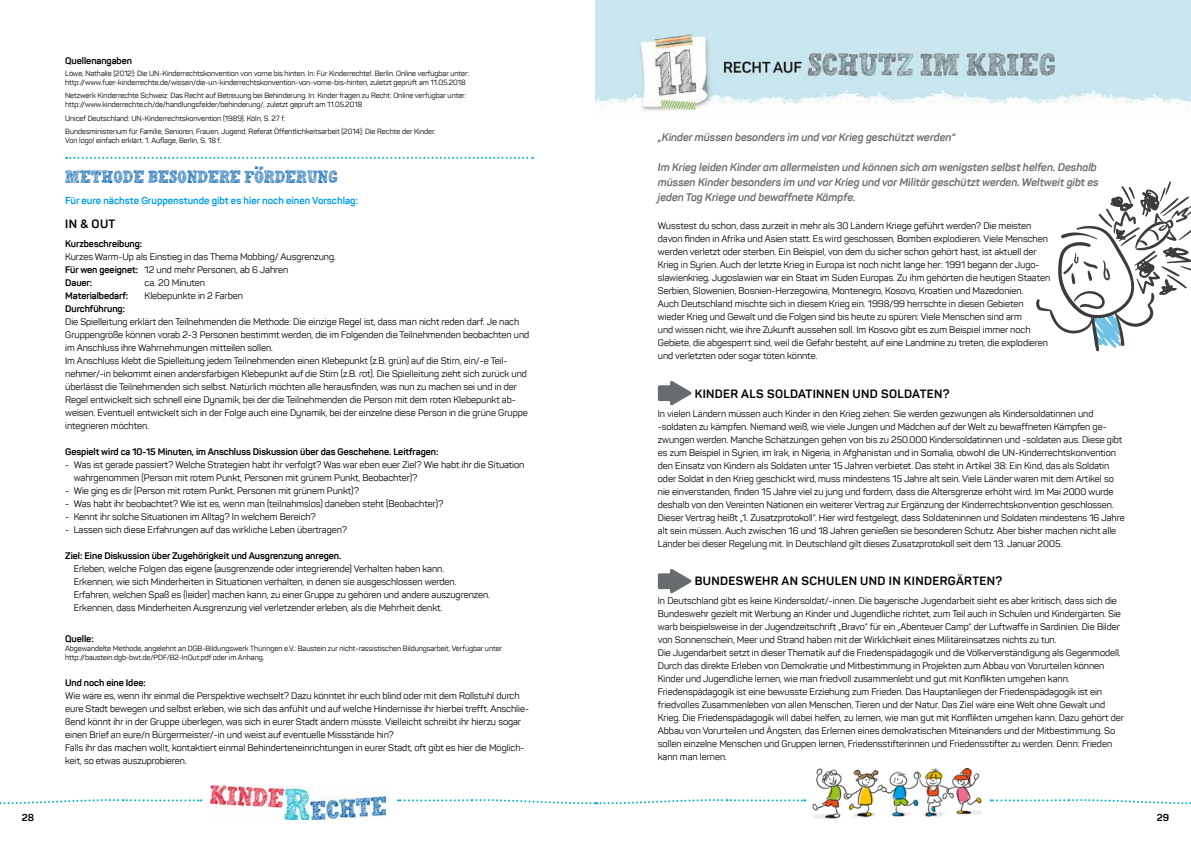
<style>
.page{position:relative;width:1191px;height:842px;background:#fff}
.page>*{position:absolute;margin:0;border:0;box-sizing:border-box;transform-origin:0 0}
.t1{font:18px "Hand Scribble Sketch Rock";color:#005daa}
.t2{font:700 12px "Panton";letter-spacing:.03em;color:#000}
.t3{font:italic 700 11px/15px "Panton";letter-spacing:-.005em;color:#706f6f}
.t4{font:700 10px "Panton";color:#009fe3}
.t5{font:700 10px "Panton";color:#000}
.t6{font:9.5px/13px "Panton";letter-spacing:-.005em;color:#000}
.t7{font:700 9.5px "Panton";letter-spacing:-.005em;color:#000}
.t8{font:7.5px/9px "Panton";letter-spacing:-.005em;color:#000}
.s1{font-weight:700}
</style>
<div class="page">
<svg style="left:0;top:799px;width:201px;height:6px"></svg>
<svg style="left:398px;top:799px;width:407px;height:6px"></svg>
<svg style="left:990px;top:799px;width:201px;height:6px"></svg>
<img style="left:210px;top:785px;width:175px;height:34px">
<img style="left:813px;top:769px;width:169px;height:50px">
<svg style="left:657px;top:381px;width:35px;height:25px"></svg>
<svg style="left:657px;top:569px;width:35px;height:25px"></svg>
<svg style="left:1036px;top:181px;width:155px;height:171px"></svg>
<svg style="left:66px;top:157px;width:467px;height:2px"></svg>
<img style="left:595px;top:0;width:595px;height:111px">
<p class="t7" style="left:65px;top:54px;width:68px">Quellenangaben</p>
<p class="t8" style="left:65px;top:69px;width:405px">Löwe, Nathalie (2012): Die UN-Kinderrechtskonvention von vorne bis hinten. In: Für Kinderrechte!. Berlin. Online verfügbar unter: http://www.fuer-kinderrechte.de/wissen/die-un-kinderrechtskonvention-von-vorne-bis-hinten, zuletzt geprüft am 11.05.2018</p>
<p class="t8" style="left:65px;top:91px;width:403px">Netzwerk Kinderrechte Schweiz: Das Recht auf Betreuung bei Behinderung. In: Kinder fragen zu Recht. Online verfügbar unter: http://www.kinderrechte.ch/de/handlungsfelder/behinderung/, zuletzt geprüft am 11.05.2018</p>
<p class="t8" style="left:65px;top:111px;width:372px;line-height:13.5px">Unicef Deutschland: UN-Kinderrechtskonvention (1989). Köln, S. 27 f.<br>Bundesministerium für Familie, Senioren, Frauen, Jugend. Referat Öffentlichkeitsarbeit (2014): Die Rechte der Kinder.</p>
<p class="t8" style="left:65px;top:136px;width:158px">Von logo! einfach erklärt. 1. Auflage, Berlin, S. 18 f.</p>
<h1 class="t1" style="left:65px;top:162px;width:274px">METHODE BESONDERE FÖRDERUNG</h1>
<p class="t4" style="left:65px;top:194px;width:294px">Für eure nächste Gruppenstunde gibt es hier noch einen Vorschlag:</p>
<p class="t2" style="left:65px;top:217px;width:52px">IN &amp; OUT</p>
<p class="t7" style="left:65px;top:238px;width:78px">Kurzbeschreibung:</p>
<p class="t6" style="left:65px;top:250px;width:272px">Kurzes Warm-Up als Einstieg in das Thema Mobbing/ Ausgrenzung.<br><span class="s1">Für wen geeignet:</span> 12 und mehr Personen, ab 6 Jahren<br><span class="s1">Dauer:</span></p>
<p class="t6" style="left:145px;top:276px;width:62px">ca. 20 Minuten</p>
<p class="t7" style="left:65px;top:290px;width:65px">Materialbedarf:</p>
<p class="t6" style="left:145px;top:289px;width:100px">Klebepunkte in 2 Farben</p>
<p class="t7" style="left:65px;top:303px;width:61px">Durchführung:</p>
<p class="t6" style="left:65px;top:315px;width:465px">Die Spielleitung erklärt den Teilnehmenden die Methode: Die einzige Regel ist, dass man nicht reden darf. Je nach Gruppengröße können vorab 2-3 Personen bestimmt werden, die im Folgenden die Teilnehmenden beobachten und im Anschluss ihre Wahrnehmungen mitteilen sollen.<br>Im Anschluss klebt die Spielleitung jedem Teilnehmenden einen Klebepunkt (z.B. grün) auf die Stirn, ein/-e Teil&shy;nehmer/-in bekommt einen andersfarbigen Klebepunkt auf die Stirn (z.B. rot). Die Spielleitung zieht sich zurück und überlässt die Teilnehmenden sich selbst. Natürlich möchten alle herausfinden, was nun zu machen sei und in der Regel entwickelt sich schnell eine Dynamik, bei der die Teilnehmenden die Person mit dem roten Klebepunkt ab&shy;weisen. Eventuell entwickelt sich in der Folge auch eine Dynamik, bei der einzelne diese Person in die grüne Gruppe integrieren möchten.</p>
<p class="t7" style="left:65px;top:446px;width:375px">Gespielt wird ca 10-15 Minuten, im Anschluss Diskussion über das Geschehene. Leitfragen:</p>
<p class="t6" style="left:74px;top:458px;width:452px;text-indent:-9px">- Was ist gerade passiert? Welche Strategien habt ihr verfolgt? Was war eben euer Ziel? Wie habt ihr die Situation wahrgenommen (Person mit rotem Punkt, Personen mit grünem Punkt, Beobachter)?</p>
<p class="t6" style="left:65px;top:484px;width:295px">- Wie ging es dir (Person mit rotem Punkt, Personen mit grünem Punkt)?</p>
<p class="t6" style="left:65px;top:497px;width:380px">- Was habt ihr beobachtet? Wie ist es, wenn man (teilnahmslos) daneben steht (Beobachter)?</p>
<p class="t6" style="left:65px;top:510px;width:252px">- Kennt ihr solche Situationen im Alltag? In welchem Bereich?</p>
<p class="t6" style="left:65px;top:523px;width:283px">- Lassen sich diese Erfahrungen auf das wirkliche Leben übertragen?</p>
<p class="t7" style="left:65px;top:550px;width:277px">Ziel: Eine Diskussion über Zugehörigkeit und Ausgrenzung anregen.</p>
<p class="t6" style="left:74px;top:562px;width:418px">Erleben, welche Folgen das eigene (ausgrenzende oder integrierende) Verhalten haben kann.<br>Erkennen, wie sich Minderheiten in Situationen verhalten, in denen sie ausgeschlossen werden.<br>Erfahren, welchen Spaß es (leider) machen kann, zu einer Gruppe zu gehören und andere auszugrenzen.<br>Erkennen, dass Minderheiten Ausgrenzung viel verletzender erleben, als die Mehrheit denkt.</p>
<p class="t7" style="left:65px;top:633px;width:30px">Quelle:</p>
<p class="t8" style="left:65px;top:644px;width:438px">Abgewandelte Methode, angelehnt an DGB-Bildungswerk Thüringen e.V.: Baustein zur nicht-rassistischen Bildungsarbeit. Verfügbar unter http://baustein.dgb-bwt.de/PDF/B2-InOut.pdf oder im Anhang.</p>
<p class="t7" style="left:65px;top:677px;width:82px">Und noch eine Idee:</p>
<p class="t6" style="left:65px;top:689px;width:465px">Wie wäre es, wenn ihr einmal die Perspektive wechselt? Dazu könntet ihr euch blind oder mit dem Rollstuhl durch eure Stadt bewegen und selbst erleben, wie sich das anfühlt und auf welche Hindernisse ihr hierbei trefft. Anschlie&shy;ßend könnt ihr in der Gruppe überlegen, was sich in eurer Stadt ändern müsste. Vielleicht schreibt ihr hierzu sogar einen Brief an eure/n Bürgermeister/-in und weist auf eventuelle Missstände hin?<br>Falls ihr das machen wollt, kontaktiert einmal Behinderteneinrichtungen in eurer Stadt, oft gibt es hier die Möglich&shy;keit, so etwas auszuprobieren.</p>
<p class="t3" style="left:658px;top:130px;width:299px">„Kinder müssen besonders im und vor Krieg geschützt werden“</p>
<p class="t3" style="left:658px;top:160px;width:442px">Im Krieg leiden Kinder am allermeisten und können sich am wenigsten selbst helfen. Deshalb müssen Kinder besonders im und vor Krieg und vor Militär geschützt werden. Weltweit gibt es jeden Tag Kriege und bewaffnete Kämpfe.</p>
<p class="t6" style="left:658px;top:220px;width:394px">Wusstest du schon, dass zurzeit in mehr als 30 Ländern Kriege geführt werden? Die meisten davon finden in Afrika und Asien statt. Es wird geschossen, Bomben explodieren. Viele Menschen werden verletzt oder sterben. Ein Beispiel, von dem du sicher schon gehört hast, ist aktuell der Krieg in Syrien. Auch der letzte Krieg in Europa ist noch nicht lange her: 1991 begann der Jugo&shy;slawienkrieg. Jugoslawien war ein Staat im Süden Europas. Zu ihm gehörten die heutigen Staaten Serbien, Slowenien, Bosnien-Herzegowina, Montenegro, Kosovo, Kroatien und Mazedonien.<br>Auch Deutschland mischte sich in diesem Krieg ein. 1998/99 herrschte in diesen Gebieten wieder Krieg und Gewalt und die Folgen sind bis heute zu spüren: Viele Menschen sind arm<br>und wissen nicht, wie ihre Zukunft aussehen soll. Im Kosovo gibt es zum Beispiel immer noch Gebiete, die abgesperrt sind, weil die Gefahr besteht, auf eine Landmine zu treten, die explodieren und verletzten oder sogar töten könnte.</p>
<p class="t2" style="left:695px;top:386px;width:256px">KINDER ALS SOLDATINNEN UND SOLDATEN?</p>
<p class="t6" style="left:658px;top:407px;width:468px">In vielen Ländern müssen auch Kinder in den Krieg ziehen: Sie werden gezwungen als Kindersoldatinnen und -soldaten zu kämpfen. Niemand weiß, wie viele Jungen und Mädchen auf der Welt zu bewaffneten Kämpfen ge&shy;zwungen werden. Manche Schätzungen gehen von bis zu 250.000 Kindersoldatinnen und -soldaten aus. Diese gibt es zum Beispiel in Syrien, im Irak, in Nigeria, in Afghanistan und in Somalia, obwohl die UN-Kinderrechtskonvention den Einsatz von Kindern als Soldaten unter 15 Jahren verbietet. Das steht in Artikel 38: Ein Kind, das als Soldatin oder Soldat in den Krieg geschickt wird, muss mindestens 15 Jahre alt sein. Viele Länder waren mit dem Artikel so nie einverstanden, finden 15 Jahre viel zu jung und fordern, dass die Altersgrenze erhöht wird. Im Mai 2000 wurde deshalb von den Vereinten Nationen ein weiterer Vertrag zur Ergänzung der Kinderrechtskonvention geschlossen.<br>Dieser Vertrag heißt „1. Zusatzprotokoll“. Hier wird festgelegt, dass Soldateninnen und Soldaten mindestens 16 Jahre alt sein müssen. Auch zwischen 16 und 18 Jahren genießen sie besonderen Schutz. Aber bisher machen nicht alle Länder bei dieser Regelung mit. In Deutschland gilt dieses Zusatzprotokoll seit dem 13. Januar 2005.</p>
<p class="t2" style="left:695px;top:573px;width:309px">BUNDESWEHR AN SCHULEN UND IN KINDERGÄRTEN?</p>
<p class="t6" style="left:658px;top:594px;width:467px">In Deutschland gibt es keine Kindersoldat/-innen. Die bayerische Jugendarbeit sieht es aber kritisch, dass sich die Bundeswehr gezielt mit Werbung an Kinder und Jugendliche richtet, zum Teil auch in Schulen und Kindergärten. Sie warb beispielsweise in der Jugendzeitschrift „Bravo“ für ein „Abenteuer Camp“ der Luftwaffe in Sardinien. Die Bilder von Sonnenschein, Meer und Strand haben mit der Wirklichkeit eines Militäreinsatzes nichts zu tun.<br>Die Jugendarbeit setzt in dieser Thematik auf die Friedenspädagogik und die Völkerverständigung als Gegenmodell.<br>Durch das direkte Erleben von Demokratie und Mitbestimmung in Projekten zum Abbau von Vorurteilen können Kinder und Jugendliche lernen, wie man friedvoll zusammenlebt und gut mit Konflikten umgehen kann.<br>Friedenspädagogik ist eine bewusste Erziehung zum Frieden. Das Hauptanliegen der Friedenspädagogik ist ein friedvolles Zusammenleben von allen Menschen, Tieren und der Natur. Das Ziel wäre eine Welt ohne Gewalt und Krieg. Die Friedenspädagogik will dabei helfen, zu lernen, wie man gut mit Konflikten umgehen kann. Dazu gehört der Abbau von Vorurteilen und Ängsten, das Erlernen eines demokratischen Miteinanders und der Mitbestimmung. So sollen einzelne Menschen und Gruppen lernen, Friedensstifterinnen und Friedensstifter zu werden. Denn: Frieden kann man lernen.</p>
<p class="t5" style="left:22px;top:811px;width:14px">28</p>
<p class="t5" style="left:1157px;top:811px;width:14px">29</p>
</div>
